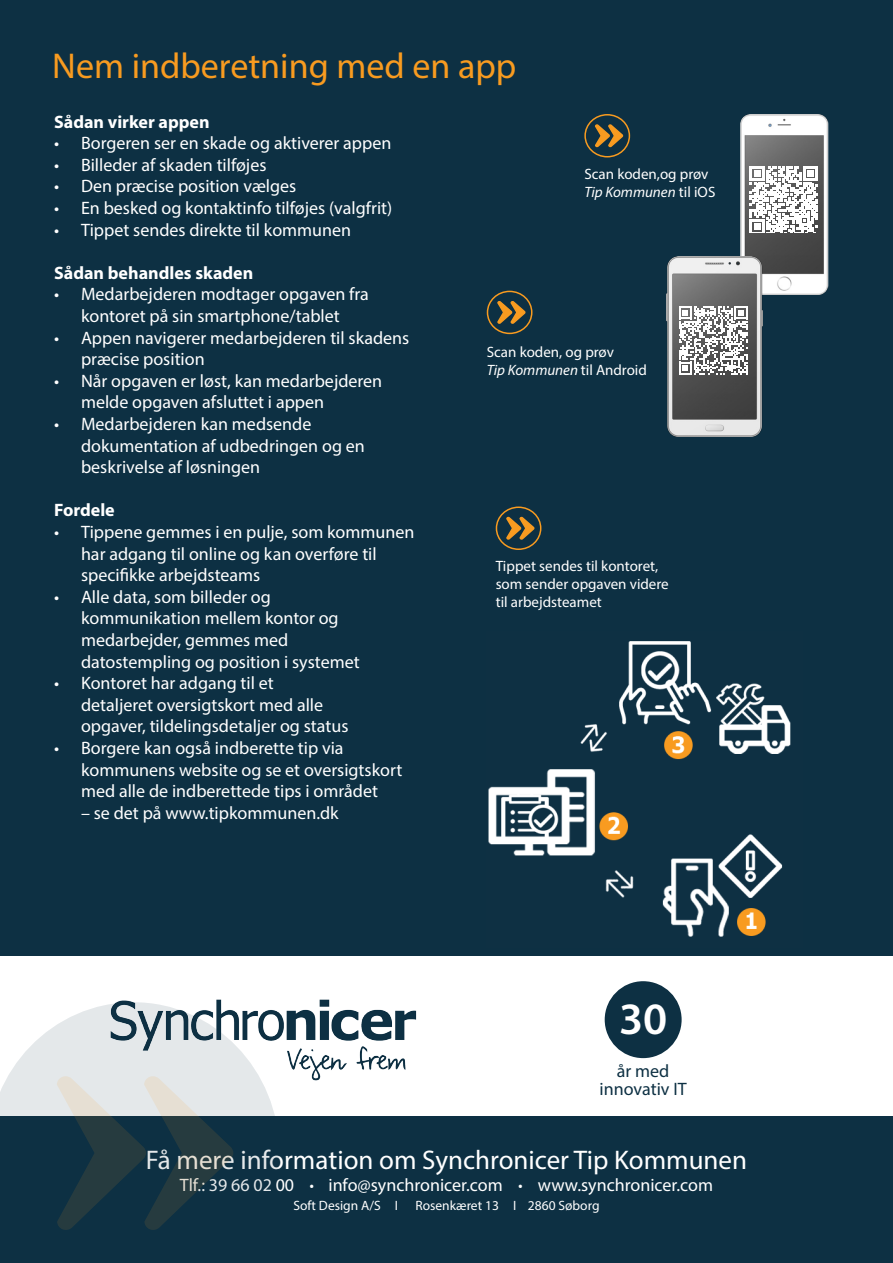
<style>
.page{position:relative;width:893px;height:1263px;background:#fff}
.page>*{position:absolute;margin:0;border:0;box-sizing:border-box;transform-origin:0 0}
.t1{font:600 45px "Myriad Pro";color:#fff}
.t2{font:36px "Myriad Pro";color:#f89b20}
.t3{font:27px "Myriad Pro";color:#fff}
.t4{font:18px/21.6px "Myriad Pro";color:#fff}
.t5{font:700 18px "Myriad Pro";color:#fff}
.t6{font:18px "Myriad Pro";color:#0d3043}
.t7{font:15px/18px "Myriad Pro";color:#fff}
.t8{font:italic 15px "Myriad Pro";color:#fff}
.t9{font:13.5px "Myriad Pro";color:#fff}
.s1{font-style:normal}
.s2{font-weight:700}
</style>
<div class="page">
<div style="left:0;top:1116px;width:893px;height:147px;background:#0d3043"></div>
<div style="left:0;top:0;width:893px;height:956px;background:#0d3043"></div>
<svg style="left:0;top:1004px;width:275px;height:112px;fill:#e4e8ea"></svg>
<svg style="left:57px;top:1076px;width:176px;height:154px"></svg>
<div style="left:605px;top:981px;width:77px;height:77px;background:#0d3043;border-radius:50%"></div>
<svg style="left:487px;top:291px;width:45px;height:42px"></svg>
<div style="left:487px;top:291px;width:45px;height:43px;border:2px solid #f89b20;border-radius:50%"></div>
<svg style="left:496px;top:300px;width:31px;height:25px"></svg>
<svg style="left:496px;top:507px;width:45px;height:42px"></svg>
<div style="left:496px;top:506px;width:45px;height:44px;border:2px solid #f89b20;border-radius:50%"></div>
<svg style="left:505px;top:516px;width:31px;height:25px"></svg>
<div style="left:584px;top:114px;width:46px;height:43px;border:2px solid #f89b20;border-radius:50%"></div>
<svg style="left:595px;top:123px;width:29px;height:26px"></svg>
<img style="left:740px;top:115px;width:89px;height:179px">
<img style="left:667px;top:257px;width:95px;height:179px">
<img style="left:488px;top:641px;width:303px;height:296px">
<svg style="left:750px;top:167px;width:67px;height:66px;background:#d2d2d2"></svg>
<svg style="left:679px;top:306px;width:68px;height:69px;background:#b4b4b4"></svg>
<img style="left:108px;top:999px;width:309px;height:85px">
<p class="t2" style="left:52px;top:44px;width:466px">Nem indberetning med en app</p>
<p class="t5" style="left:54px;top:110px;width:157px">Sådan virker appen</p>
<p class="t4" style="left:54px;top:132px;width:339px">• Borgeren ser en skade og aktiverer appen</p>
<p class="t4" style="left:54px;top:154px;width:214px">• Billeder af skaden tilføjes</p>
<p class="t4" style="left:54px;top:175px;width:244px">• Den præcise position vælges</p>
<p class="t4" style="left:54px;top:197px;width:340px">• En besked og kontaktinfo tilføjes (valgfrit)</p>
<p class="t4" style="left:54px;top:218px;width:299px">• Tippet sendes direkte til kommunen</p>
<p class="t5" style="left:54px;top:261px;width:201px">Sådan behandles skaden</p>
<p class="t4" style="left:54px;top:283px;width:316px;text-align:center">• Medarbejderen modtager opgaven fra kontoret på sin smartphone/tablet</p>
<p class="t4" style="left:81px;top:326px;width:330px;text-indent:-27px">• Appen navigerer medarbejderen til skadens præcise position</p>
<p class="t4" style="left:81px;top:370px;width:303px;text-indent:-27px">• Når opgaven er løst, kan medarbejderen melde opgaven afsluttet i appen</p>
<p class="t4" style="left:81px;top:413px;width:285px;text-indent:-27px">• Medarbejderen kan medsende dokumentation af udbedringen og en beskrivelse af løsningen</p>
<p class="t5" style="left:54px;top:498px;width:62px">Fordele</p>
<p class="t4" style="left:81px;top:521px;width:335px;text-indent:-27px">• Tippene gemmes i en pulje, som kommunen har adgang til online og kan overføre til specifikke arbejdsteams</p>
<p class="t4" style="left:81px;top:586px;width:280px;text-indent:-27px">• Alle data, som billeder og kommunikation mellem kontor og medarbejder, gemmes med datostempling og position i systemet</p>
<p class="t4" style="left:81px;top:672px;width:269px;text-indent:-27px">• Kontoret har adgang til et detaljeret oversigtskort med alle opgaver, tildelingsdetaljer og status</p>
<p class="t4" style="left:81px;top:737px;width:323px;text-indent:-27px">• Borgere kan også indberette tip via kommunens website og se et oversigtskort med alle de indberettede tips i området</p>
<p class="t4" style="left:81px;top:802px;width:259px">– se det på www.tipkommunen.dk</p>
<p class="t7" style="left:584px;top:165px;width:126px">Scan koden,og prøv</p>
<p class="t8" style="left:584px;top:182px;width:132px">Tip Kommunen <span class="s1">til iOS</span></p>
<p class="t7" style="left:487px;top:343px;width:129px">Scan koden, og prøv</p>
<p class="t8" style="left:487px;top:361px;width:162px">Tip Kommunen <span class="s1">til Android</span></p>
<p class="t7" style="left:496px;top:557px;width:175px">Tippet sendes til kontoret, som sender opgaven videre til arbejdsteamet</p>
<p class="t1" style="left:619px;top:990px;width:50px">30</p>
<p class="t6" style="left:617px;top:1060px;width:54px">år med</p>
<p class="t6" style="left:600px;top:1078px;width:89px">innovativ IT</p>
<p class="t3" style="left:146px;top:1143px;width:603px">Få mere information om Synchronicer Tip Kommunen</p>
<p class="t4" style="left:180px;top:1174px;width:535px">Tlf.: 39 66 02 00 <span class="s2">·</span> info@synchronicer.com <span class="s2">·</span> www.synchronicer.com</p>
<p class="t9" style="left:293px;top:1197px;width:106px">Soft Design A/S I</p>
<p class="t9" style="left:415px;top:1197px;width:186px">Rosenkæret 13 I 2860 Søborg</p>
</div>
